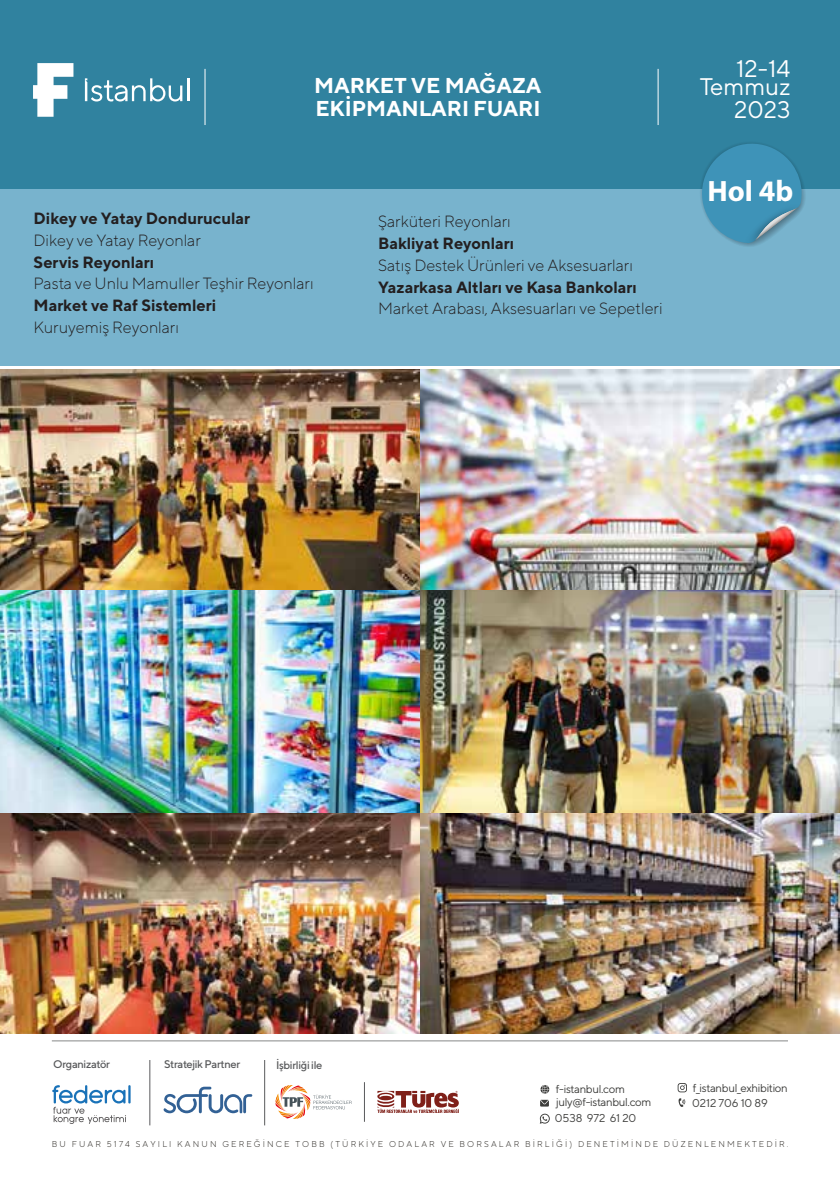
<style>
.page{position:relative;width:840px;height:1191px;background:#fff}
.page>*{position:absolute;margin:0;border:0;box-sizing:border-box;transform-origin:0 0}
.t1{font:700 29.6px "Myriad Pro";color:#fff}
.t2{font:24px/18px "TT Norms";color:#fff;text-align:right}
.t3{font:700 21.4px/22.6px "TT Norms";letter-spacing:-.005em;color:#fff}
.t4{font:300 16.2px "TT Norms";letter-spacing:-.005em;color:#231f20}
.t5{font:700 16.2px "TT Norms";letter-spacing:-.005em;color:#231f20}
.t6{font:11.4px/13.4px "TT Norms";letter-spacing:-.03em;color:#3d3d3b}
.t7{font:11.4px "TT Norms";color:#3d3d3b}
.t8{font:500 11px "TT Norms";letter-spacing:-.03em;color:#595a5c}
.t9{font:300 8.4px "TT Norms";letter-spacing:.25em;color:#26231e}
.s1{font-size:29.8px}
</style>
<div class="page">
<div style="left:0;top:189px;width:839px;height:177px;background:#78b3cd"></div>
<div style="left:0;top:0;width:839px;height:189px;background:#30829f"></div>
<svg style="left:701px;top:143px;width:104px;height:104px"></svg>
<img style="left:0;top:370px;width:839px;height:663px">
<hr style="left:52px;top:1040px;width:735px;height:1px;background:#a9aaab">
<svg style="left:52px;top:1085px;width:78px;height:39px"></svg>
<hr style="left:149px;top:1060px;width:1px;height:65px;background:#595a5c">
<hr style="left:264px;top:1060px;width:1px;height:65px;background:#595a5c">
<svg style="left:540px;top:1085px;width:9px;height:8px"></svg>
<svg style="left:678px;top:1098px;width:7px;height:9px"></svg>
<svg style="left:540px;top:1099px;width:8px;height:7px"></svg>
<svg style="left:677px;top:1083px;width:9px;height:9px"></svg>
<svg style="left:163px;top:1086px;width:89px;height:27px"></svg>
<hr style="left:364px;top:1082px;width:1px;height:39px;background:#595a5c">
<svg style="left:377px;top:1091px;width:82px;height:22px"></svg>
<svg style="left:275px;top:1085px;width:76px;height:34px"></svg>
<svg style="left:539px;top:1113px;width:10px;height:10px"></svg>
<hr style="left:187px;top:78px;width:2px;height:23px;background:#fff">
<svg style="left:85px;top:78px;width:97px;height:23px"></svg>
<svg style="left:33px;top:63px;width:40px;height:54px"></svg>
<hr style="left:204px;top:69px;width:1px;height:56px;background:#fff">
<hr style="left:657px;top:69px;width:1px;height:56px;background:#fff">
<h3 class="t3" style="left:314px;top:74px;width:229px">MARKET VE MAĞAZA<br>EKİPMANLARI FUARI</h3>
<p class="t5" style="left:34px;top:208px;width:218px">Dikey ve Yatay Dondurucular</p>
<p class="t4" style="left:34px;top:230px;width:169px">Dikey ve Yatay Reyonlar</p>
<p class="t5" style="left:34px;top:252px;width:122px">Servis Reyonları</p>
<p class="t4" style="left:34px;top:274px;width:281px">Pasta ve Unlu Mamuller Teşhir Reyonları</p>
<p class="t5" style="left:34px;top:295px;width:184px">Market ve Raf Sistemleri</p>
<p class="t4" style="left:34px;top:317px;width:147px">Kuruyemiş Reyonları</p>
<p class="t4" style="left:378px;top:211px;width:134px">Şarküteri Reyonları</p>
<p class="t5" style="left:378px;top:233px;width:138px">Bakliyat Reyonları</p>
<p class="t4" style="left:378px;top:255px;width:256px">Satış Destek Ürünleri ve Aksesuarları</p>
<p class="t5" style="left:378px;top:277px;width:260px">Yazarkasa Altları ve Kasa Bankoları</p>
<p class="t4" style="left:378px;top:299px;width:286px">Market Arabası, Aksesuarları ve Sepetleri</p>
<h2 class="t2" style="left:699px;top:60px;width:92px">12-14<br>Temmuz</h2>
<h2 class="t2" style="left:733px;top:100px;width:58px">2023</h2>
<h1 class="t1" style="left:707px;top:171px;width:87px">Hol <span class="s1">4b</span></h1>
<p class="t8" style="left:53px;top:1057px;width:58px">Organizatör</p>
<p class="t8" style="left:164px;top:1057px;width:78px">Stratejik Partner</p>
<p class="t8" style="left:276px;top:1058px;width:48px">İşbirliği ile</p>
<p class="t6" style="left:555px;top:1081px;width:97px">f-istanbul.com july@f-istanbul.com</p>
<p class="t7" style="left:554px;top:1111px;width:83px">0538 972 61 20</p>
<p class="t6" style="left:692px;top:1081px;width:96px">f_istanbul_exhibition</p>
<p class="t7" style="left:691px;top:1096px;width:77px">0212 706 10 89</p>
<p class="t9" style="left:52px;top:1138px;width:737px">BU FUAR 5174 SAYILI KANUN GEREĞİNCE TOBB (TÜRKİYE ODALAR VE BORSALAR BİRLİĞİ) DENETİMİNDE DÜZENLENMEKTEDİR.</p>
</div>
